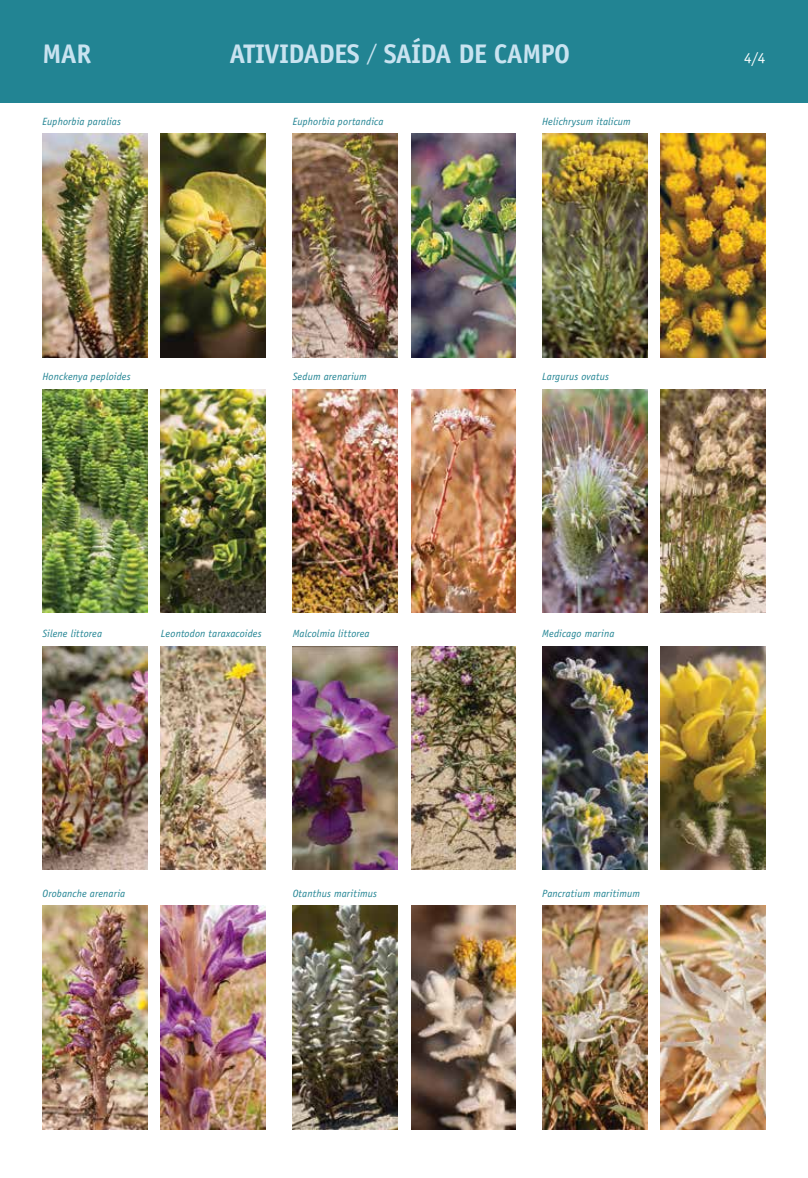
<style>
.page{position:relative;width:808px;height:1178px;background:#fff}
.page>*{position:absolute;margin:0;border:0;box-sizing:border-box;transform-origin:0 0}
.t1{font:700 27px "Officina Sans";letter-spacing:-.02em;color:#c9e3f0}
.t2{font:15px "Officina Sans";color:#fff}
.t3{font:italic 10.5px "Officina Sans";letter-spacing:.01em;color:#228493}
.s1{font-weight:400;font-size:22.5px}
</style>
<div class="page">
<div style="left:0;top:0;width:808px;height:102px;background:#228493"></div>
<img style="left:43px;top:134px;width:104px;height:223px">
<img style="left:161px;top:134px;width:105px;height:223px">
<img style="left:293px;top:134px;width:104px;height:223px">
<img style="left:411px;top:134px;width:105px;height:223px">
<img style="left:542px;top:134px;width:105px;height:223px">
<img style="left:661px;top:134px;width:104px;height:223px">
<img style="left:43px;top:389px;width:104px;height:223px">
<img style="left:161px;top:389px;width:105px;height:223px">
<img style="left:293px;top:389px;width:104px;height:223px">
<img style="left:411px;top:389px;width:105px;height:223px">
<img style="left:542px;top:389px;width:105px;height:223px">
<img style="left:661px;top:389px;width:104px;height:223px">
<img style="left:43px;top:646px;width:104px;height:224px">
<img style="left:161px;top:646px;width:105px;height:224px">
<img style="left:293px;top:646px;width:104px;height:224px">
<img style="left:411px;top:646px;width:105px;height:224px">
<img style="left:542px;top:646px;width:105px;height:224px">
<img style="left:661px;top:646px;width:104px;height:224px">
<img style="left:43px;top:906px;width:104px;height:223px">
<img style="left:161px;top:906px;width:105px;height:223px">
<img style="left:293px;top:906px;width:104px;height:223px">
<img style="left:411px;top:906px;width:105px;height:223px">
<img style="left:542px;top:906px;width:105px;height:223px">
<img style="left:661px;top:906px;width:104px;height:223px">
<h1 class="t1" style="left:43px;top:37px;width:50px">MAR</h1>
<h1 class="t1" style="left:230px;top:37px;width:280px">ATIVIDADES <span class="s1">/</span> SAÍDA DE CAMPO</h1>
<p class="t3" style="left:43px;top:115px;width:80px">Euphorbia paralias</p>
<p class="t3" style="left:293px;top:115px;width:92px">Euphorbia portandica</p>
<p class="t3" style="left:542px;top:115px;width:90px">Helichrysum italicum</p>
<p class="t3" style="left:43px;top:370px;width:90px">Honckenya peploides</p>
<p class="t3" style="left:293px;top:370px;width:76px">Sedum arenarium</p>
<p class="t3" style="left:542px;top:370px;width:68px">Largurus ovatus</p>
<p class="t3" style="left:43px;top:628px;width:61px">Silene littorea</p>
<p class="t3" style="left:293px;top:628px;width:78px">Malcolmia littorea</p>
<p class="t3" style="left:542px;top:628px;width:74px">Medicago marina</p>
<p class="t3" style="left:161px;top:628px;width:102px">Leontodon taraxacoides</p>
<p class="t3" style="left:43px;top:887px;width:84px">Orobanche arenaria</p>
<p class="t3" style="left:293px;top:887px;width:86px">Otanthus maritimus</p>
<p class="t3" style="left:542px;top:887px;width:99px">Pancratium maritimum</p>
<h2 class="t2" style="left:744px;top:49px;width:23px">4/4</h2>
</div>
